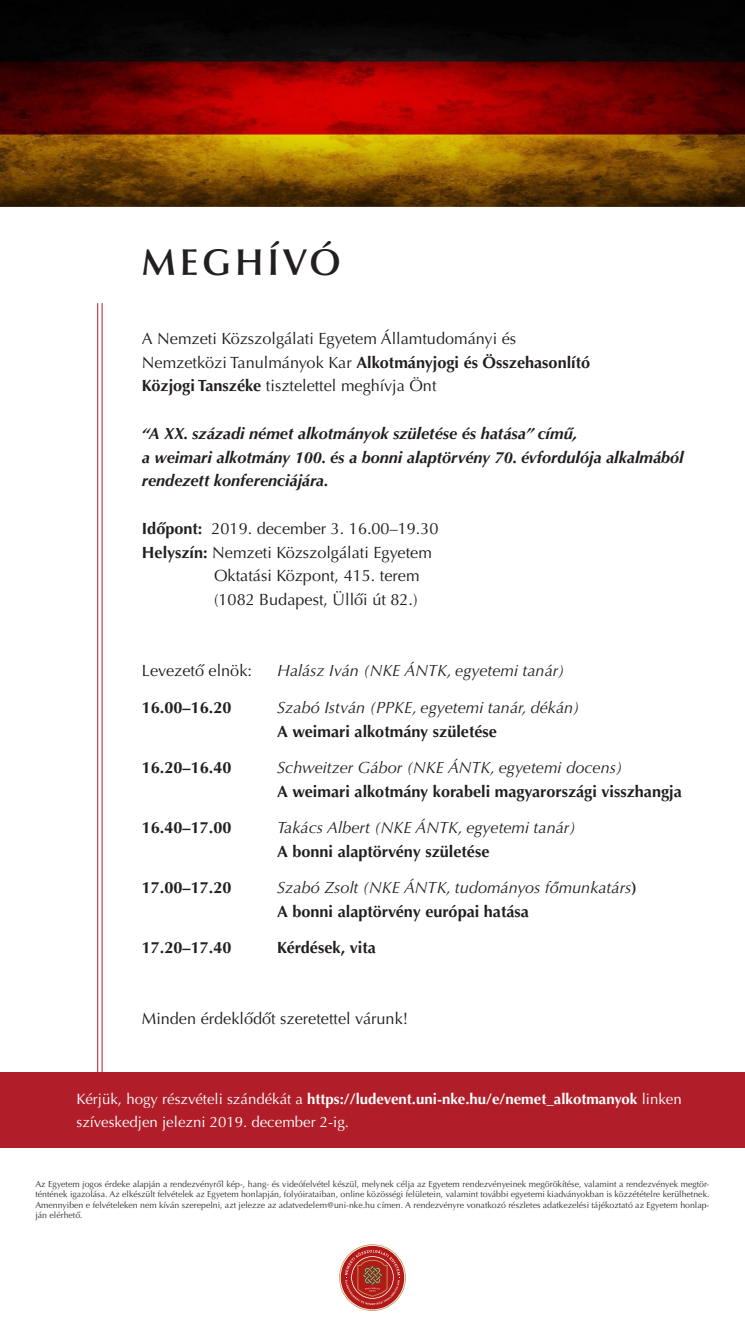
<style>
.page{position:relative;width:745px;height:1340px;background:#fff}
.page>*{position:absolute;margin:0;border:0;box-sizing:border-box;transform-origin:0 0}
.t1{font:600 37.5px "Optima HU";letter-spacing:.1em;color:#231f20}
.t2{font:700 16.25px "Optima HU";color:#231f20}
.t3{font:italic 16.25px "Optima HU";color:#231f20}
.t4{font:italic 700 16.25px "Optima HU";color:#231f20}
.t5{font:16.25px "Optima HU";color:#231f20}
.t6{font:16.25px "Optima HU";color:#221b22}
.t7{font:700 15px "Optima HU";color:#fff}
.t8{font:15px "Optima HU";color:#fff}
.t9{font:8.75px/10.5px "Optima HU";color:#312f30;text-align:justify}
.s1{font-weight:400}
.s2{font-weight:700}
.s3{font-weight:700;color:#231f20}
.s4{font-weight:700;font-style:normal}
</style>
<div class="page">
<img style="left:0;top:0;width:744px;height:206px">
<hr style="left:102px;top:303px;width:1px;height:793px;background:#b11e29">
<hr style="left:97px;top:303px;width:1px;height:793px;background:#b11e29">
<div style="left:0;top:1072px;width:744px;height:75px;background:#b11e29"></div>
<svg style="left:339px;top:1244px;width:66px;height:66px"></svg>
<p class="t1" style="left:142px;top:239px;width:201px">MEGHÍVÓ</p>
<p class="t5" style="left:142px;top:328px;width:375px">A Nemzeti Közszolgálati Egyetem Államtudományi és</p>
<p class="t2" style="left:142px;top:352px;width:449px"><span class="s1">Nemzetközi Tanulmányok Kar</span> Alkotmányjogi és Összehasonlító</p>
<p class="t5" style="left:142px;top:376px;width:296px"><span class="s2">Közjogi Tanszéke</span> tisztelettel meghívja Önt</p>
<p class="t4" style="left:142px;top:423px;width:436px">“A XX. századi német alkotmányok születése és hatása” című,</p>
<p class="t4" style="left:142px;top:447px;width:543px">a weimari alkotmány 100. és a bonni alaptörvény 70. évfordulója alkalmából</p>
<p class="t4" style="left:142px;top:470px;width:188px">rendezett konferenciájára.</p>
<p class="t6" style="left:142px;top:518px;width:298px"><span class="s3">Időpont:</span> 2019. december 3. 16.00–19.30</p>
<p class="t6" style="left:142px;top:542px;width:291px"><span class="s3">Helyszín:</span> Nemzeti Közszolgálati Egyetem</p>
<p class="t6" style="left:214px;top:566px;width:207px">Oktatási Központ, 415. terem</p>
<p class="t6" style="left:214px;top:589px;width:205px">(1082 Budapest, Üllői út 82.)</p>
<p class="t5" style="left:142px;top:661px;width:111px">Levezető elnök:</p>
<p class="t3" style="left:277px;top:661px;width:289px">Halász Iván (NKE ÁNTK, egyetemi tanár)</p>
<p class="t2" style="left:142px;top:697px;width:91px">16.00–16.20</p>
<p class="t3" style="left:277px;top:697px;width:304px">Szabó István (PPKE, egyetemi tanár, dékán)</p>
<p class="t2" style="left:277px;top:721px;width:221px">A weimari alkotmány születése</p>
<p class="t2" style="left:142px;top:757px;width:91px">16.20–16.40</p>
<p class="t3" style="left:277px;top:757px;width:346px">Schweitzer Gábor (NKE ÁNTK, egyetemi docens)</p>
<p class="t2" style="left:277px;top:781px;width:406px">A weimari alkotmány korabeli magyarországi visszhangja</p>
<p class="t2" style="left:142px;top:817px;width:91px">16.40–17.00</p>
<p class="t3" style="left:277px;top:817px;width:300px">Takács Albert (NKE ÁNTK, egyetemi tanár)</p>
<p class="t2" style="left:277px;top:841px;width:214px">A bonni alaptörvény születése</p>
<p class="t2" style="left:142px;top:877px;width:91px">17.00–17.20</p>
<p class="t3" style="left:277px;top:877px;width:361px">Szabó Zsolt (NKE ÁNTK, tudományos főmunkatárs<span class="s4">)</span></p>
<p class="t2" style="left:277px;top:901px;width:253px">A bonni alaptörvény európai hatása</p>
<p class="t2" style="left:142px;top:937px;width:91px">17.20–17.40</p>
<p class="t2" style="left:277px;top:937px;width:100px">Kérdések, vita</p>
<p class="t5" style="left:142px;top:1008px;width:268px">Minden érdeklődőt szeretettel várunk!</p>
<p class="t7" style="left:77px;top:1089px;width:606px"><span class="s1">Kérjük, hogy részvételi szándékát a</span> https://ludevent.uni-nke.hu/e/nemet_alkotmanyok <span class="s1">linken</span></p>
<p class="t8" style="left:77px;top:1112px;width:274px">szíveskedjen jelezni 2019. december 2-ig.</p>
<p class="t9" style="left:35px;top:1178px;width:675px">Az Egyetem jogos érdeke alapján a rendezvényről kép-, hang- és videófelvétel készül, melynek célja az Egyetem rendezvényeinek megörökítése, valamint a rendezvények megtör&shy;téntének igazolása. Az elkészült felvételek az Egyetem honlapján, folyóirataiban, online közösségi felületein, valamint további egyetemi kiadványokban is közzétételre kerülhetnek.<br>Amennyiben e felvételeken nem kíván szerepelni, azt jelezze az adatvedelem@uni-nke.hu címen. A rendezvényre vonatkozó részletes adatkezelési tájékoztató az Egyetem honlap&shy;ján elérhető.</p>
</div>
